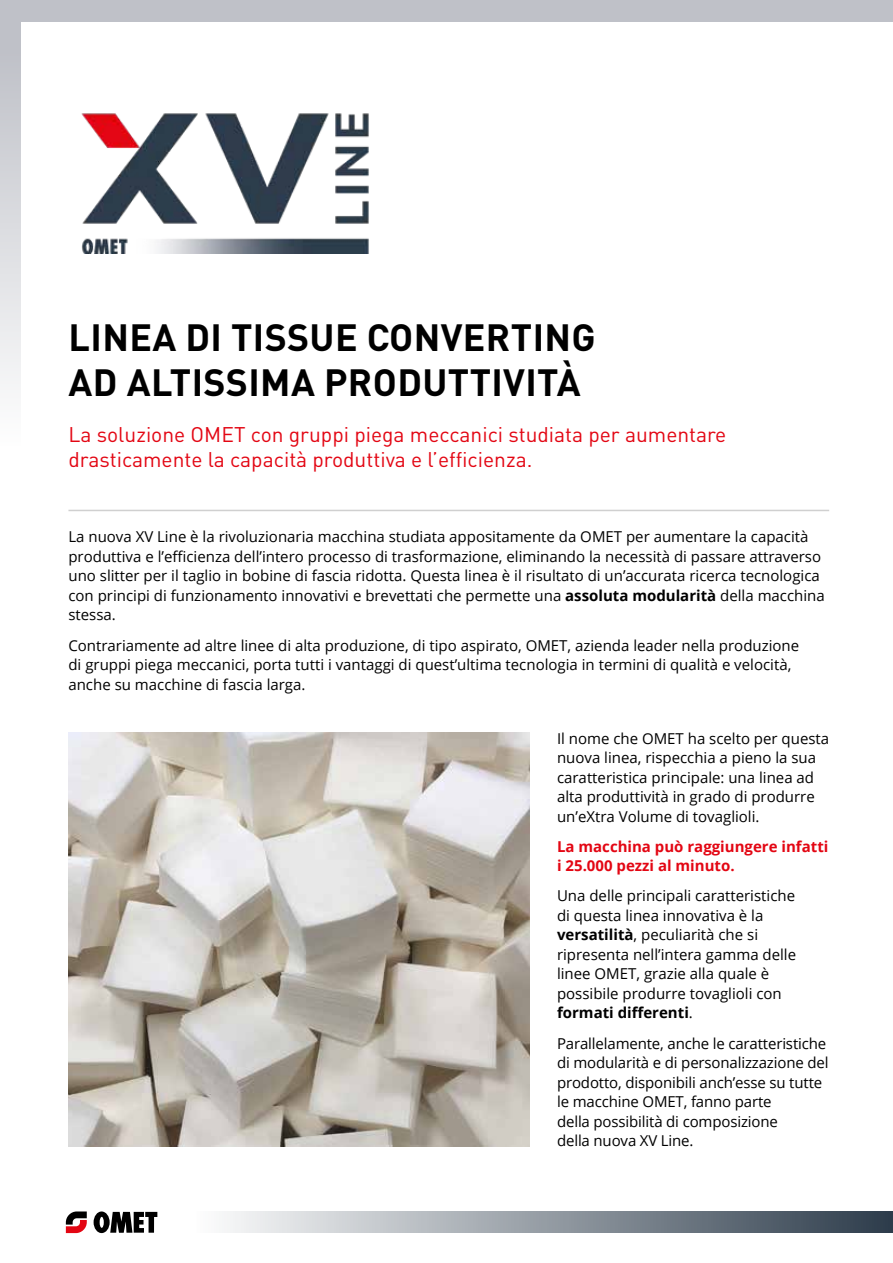
<style>
.page{position:relative;width:893px;height:1263px;background:#fff}
.page>*{position:absolute;margin:0;border:0;box-sizing:border-box;transform-origin:0 0}
.t1{font:700 37.5px/45px "DINOT";letter-spacing:.01em;color:#000}
.t2{font:21px/25.2px "DINOT";color:#e30613}
.t3{font:15px/19.5px "Open Sans";color:#000}
.t4{font:700 15px/19.5px "Open Sans";color:#e30613}
.s1{font-weight:700}
</style>
<div class="page">
<hr style="left:68px;top:510px;width:761px;height:1px;background:#d0d0d0">
<img style="left:68px;top:732px;width:461px;height:414px">
<svg style="left:94px;top:1211px;width:63px;height:22px"></svg>
<svg style="left:66px;top:1211px;width:21px;height:22px"></svg>
<div style="left:0;top:0;width:893px;height:21px;background:#bfc1c8"></div>
<div style="left:0;top:0;width:21px;height:446px;background:linear-gradient(to bottom,#b9bbc2,#fdfdfd)"></div>
<div style="left:197px;top:1211px;width:696px;height:22px;background:linear-gradient(to right,#fdfdfd,#2d3c4b)"></div>
<img style="left:81px;top:113px;width:288px;height:140px">
<h1 class="t1" style="left:69px;top:313px;width:528px">LINEA DI TISSUE CONVERTING<br>AD ALTISSIMA PRODUTTIVITÀ</h1>
<h2 class="t2" style="left:68px;top:421px;width:659px">La soluzione OMET con gruppi piega meccanici studiata per aumentare drasticamente la capacità produttiva e l’efficienza.</h2>
<p class="t3" style="left:68px;top:527px;width:758px">La nuova XV Line è la rivoluzionaria macchina studiata appositamente da OMET per aumentare la capacità produttiva e l’efficienza dell’intero processo di trasformazione, eliminando la necessità di passare attraverso uno slitter per il taglio in bobine di fascia ridotta. Questa linea è il risultato di un’accurata ricerca tecnologica con principi di funzionamento innovativi e brevettati che permette una <span class="s1">assoluta modularità</span> della macchina stessa.</p>
<p class="t3" style="left:68px;top:635px;width:732px">Contrariamente ad altre linee di alta produzione, di tipo aspirato, OMET, azienda leader nella produzione di gruppi piega meccanici, porta tutti i vantaggi di quest’ultima tecnologia in termini di qualità e velocità, anche su macchine di fascia larga.</p>
<p class="t3" style="left:557px;top:728px;width:274px">Il nome che OMET ha scelto per questa nuova linea, rispecchia a pieno la sua caratteristica principale: una linea ad alta produttività in grado di produrre un’eXtra Volume di tovaglioli.</p>
<p class="t4" style="left:557px;top:836px;width:273px">La macchina può raggiungere infatti i 25.000 pezzi al minuto.</p>
<p class="t3" style="left:557px;top:886px;width:241px">Una delle principali caratteristiche di questa linea innovativa è la <span class="s1">versatilità</span>, peculiarità che si ripresenta nell’intera gamma delle linee OMET, grazie alla quale è possibile produrre tovaglioli con <span class="s1">formati differenti</span>.</p>
<p class="t3" style="left:557px;top:1033px;width:273px">Parallelamente, anche le caratteristiche di modularità e di personalizzazione del prodotto, disponibili anch’esse su tutte le macchine OMET, fanno parte<br>della possibilità di composizione<br>della nuova XV Line.</p>
</div>
